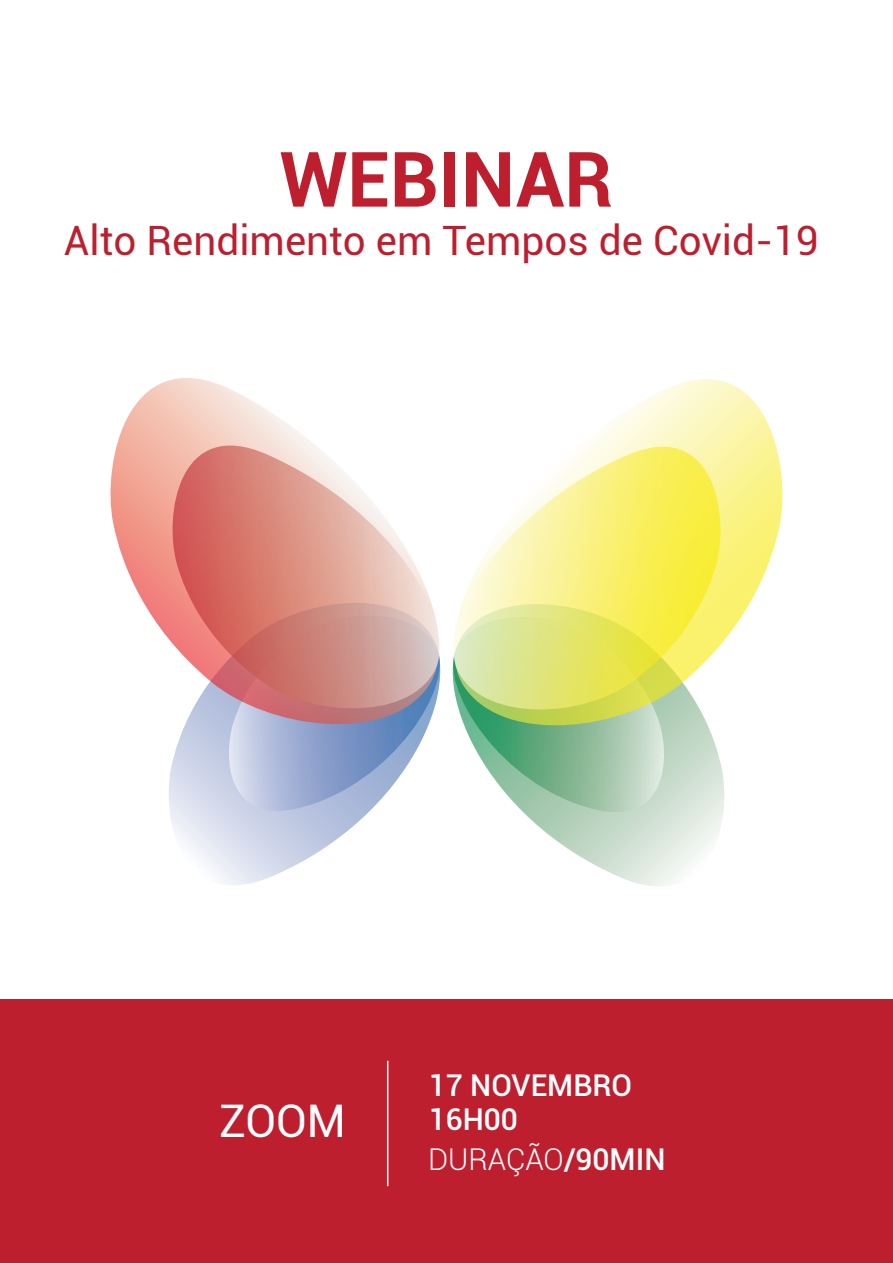
<style>
.page{position:relative;width:893px;height:1263px;background:#fff}
.page>*{position:absolute;margin:0;border:0;box-sizing:border-box;transform-origin:0 0}
.t1{font:700 76.5px "Roboto";color:#bd1f2e}
.t2{font:45px "Roboto";color:#fff}
.t3{font:40.5px "Roboto";color:#bd1f2e}
.t4{font:500 30px/39.2px "Roboto";color:#fff}
.s1{font-weight:300}
</style>
<div class="page">
<div style="left:0;top:1000px;width:893px;height:263px;background:#be1f2f"></div>
<svg style="left:169px;top:724px;width:201px;height:161px"></svg>
<svg style="left:229px;top:724px;width:200px;height:87px;background:#a9b8d9"></svg>
<svg style="left:111px;top:378px;width:324px;height:346px"></svg>
<svg style="left:173px;top:445px;width:267px;height:263px"></svg>
<svg style="left:523px;top:725px;width:201px;height:161px"></svg>
<svg style="left:464px;top:725px;width:200px;height:87px;background:#9fc8ad"></svg>
<svg style="left:458px;top:379px;width:324px;height:346px"></svg>
<svg style="left:453px;top:447px;width:267px;height:262px"></svg>
<hr style="left:387px;top:1061px;width:1px;height:125px;background:#fff">
<h1 class="t1" style="left:280px;top:125px;width:335px">WEBINAR</h1>
<p class="t3" style="left:64px;top:212px;width:757px">Alto Rendimento em Tempos de Covid-19</p>
<p class="t4" style="left:429px;top:1064px;width:205px">17 NOVEMBRO</p>
<p class="t2" style="left:219px;top:1089px;width:128px">ZOOM</p>
<p class="t4" style="left:428px;top:1099px;width:239px">16H00<br><span class="s1">DURAÇÃO</span>/90MIN</p>
</div>
